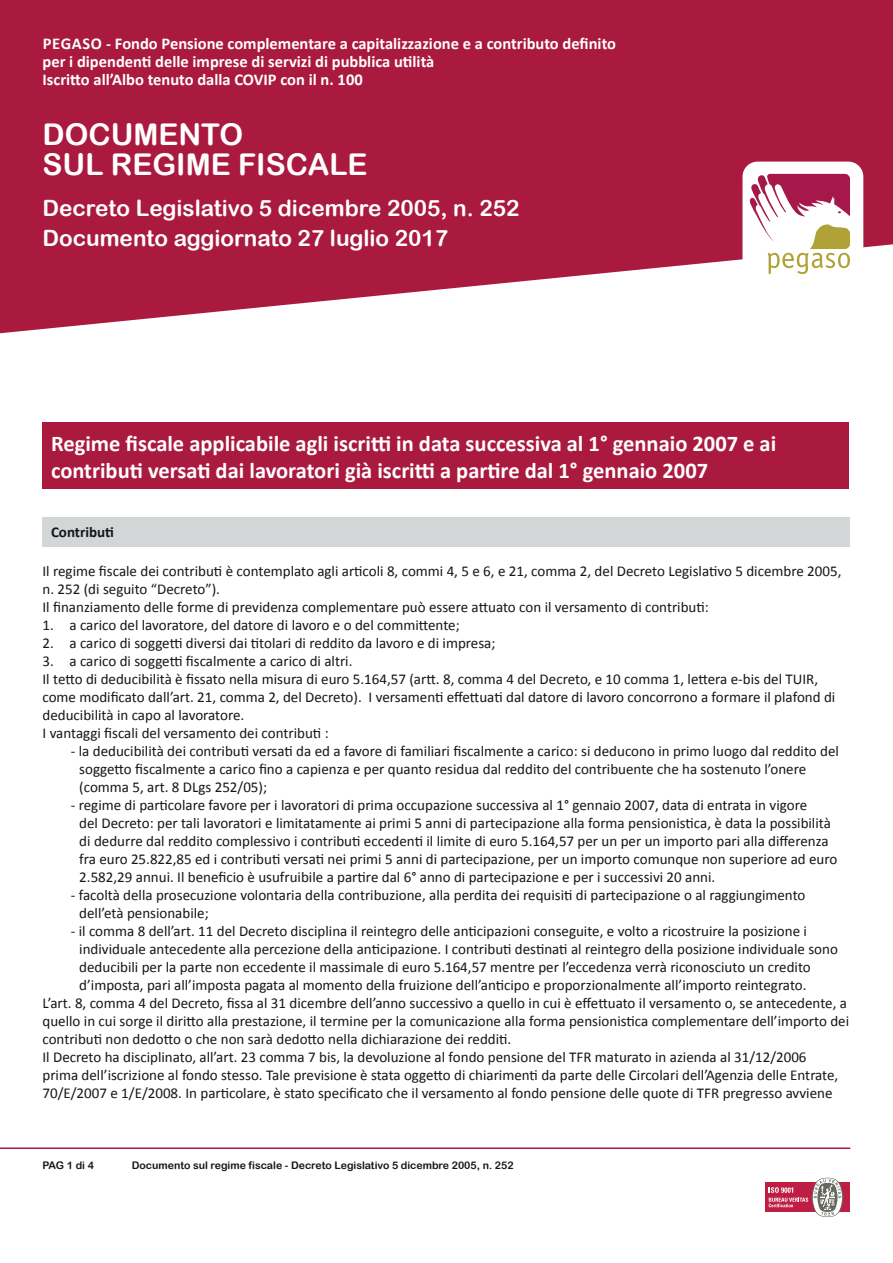
<style>
.page{position:relative;width:893px;height:1263px;background:#fff}
.page>*{position:absolute;margin:0;border:0;box-sizing:border-box;transform-origin:0 0}
.t1{font:30px "Arial Rounded MT Bold";color:#fff}
.t2{font:700 22.5px/27px "Calibri";color:#fff}
.t3{font:22.5px "Arial Rounded MT Bold";color:#fff}
.t4{font:700 16.5px "Calibri";color:#fff}
.t5{font:15px/18px "Calibri";color:#171419}
.t6{font:700 15px "Calibri";color:#171419}
.t7{font:10.5px "Arial Rounded MT Bold";color:#171419}
</style>
<div class="page">
<svg style="left:0;top:0;width:893px;height:333px;background:#b43455"></svg>
<div style="left:742px;top:162px;width:121px;height:144px;background:#fff;border-radius:15px"></div>
<svg style="left:749px;top:173px;width:101px;height:101px"></svg>
<div style="left:765px;top:1183px;width:85px;height:29px;background:#be1e43"></div>
<svg style="left:769px;top:1178px;width:74px;height:39px"></svg>
<hr style="left:0;top:1147px;width:850px;height:2px;background:#aa1a3f">
<div style="left:43px;top:422px;width:806px;height:67px;background:#aa1a3f"></div>
<div style="left:43px;top:517px;width:807px;height:29px;background:#d2d6d6"></div>
<p class="t4" style="left:43px;top:32px;width:575px">PEGASO - Fondo Pensione complementare a capitalizzazione e a contributo definito</p>
<p class="t4" style="left:43px;top:50px;width:393px">per i dipendenti delle imprese di servizi di pubblica utilità</p>
<p class="t4" style="left:43px;top:68px;width:322px">Iscritto all’Albo tenuto dalla COVIP con il n. 100</p>
<p class="t1" style="left:43px;top:116px;width:202px">DOCUMENTO</p>
<p class="t1" style="left:43px;top:146px;width:327px">SUL REGIME FISCALE</p>
<p class="t3" style="left:43px;top:194px;width:478px">Decreto Legislativo 5 dicembre 2005, n. 252</p>
<p class="t3" style="left:43px;top:224px;width:407px">Documento aggiornato 27 luglio 2017</p>
<p class="t2" style="left:51px;top:430px;width:727px">Regime fiscale applicabile agli iscritti in data successiva al 1° gennaio 2007 e ai contributi versati dai lavoratori già iscritti a partire dal 1° gennaio 2007</p>
<p class="t6" style="left:51px;top:523px;width:65px">Contributi</p>
<p class="t5" style="left:43px;top:562px;width:800px">Il regime fiscale dei contributi è contemplato agli articoli 8, commi 4, 5 e 6, e 21, comma 2, del Decreto Legislativo 5 dicembre 2005, n. 252 (di seguito “Decreto”).</p>
<p class="t5" style="left:43px;top:598px;width:668px">Il finanziamento delle forme di previdenza complementare può essere attuato con il versamento di contributi:</p>
<p class="t5" style="left:43px;top:616px;width:419px">1. a carico del lavoratore, del datore di lavoro e o del committente;</p>
<p class="t5" style="left:43px;top:634px;width:454px">2. a carico di soggetti diversi dai titolari di reddito da lavoro e di impresa;</p>
<p class="t5" style="left:43px;top:652px;width:311px">3. a carico di soggetti fiscalmente a carico di altri.</p>
<p class="t5" style="left:43px;top:670px;width:794px">Il tetto di deducibilità è fissato nella misura di euro 5.164,57 (artt. 8, comma 4 del Decreto, e 10 comma 1, lettera e-bis del TUIR, come modificato dall’art. 21, comma 2, del Decreto). I versamenti effettuati dal datore di lavoro concorrono a formare il plafond di deducibilità in capo al lavoratore.</p>
<p class="t5" style="left:43px;top:724px;width:288px">I vantaggi fiscali del versamento dei contributi :</p>
<p class="t5" style="left:71px;top:742px;width:770px">- la deducibilità dei contributi versati da ed a favore di familiari fiscalmente a carico: si deducono in primo luogo dal reddito del</p>
<p class="t5" style="left:79px;top:760px;width:728px">soggetto fiscalmente a carico fino a capienza e per quanto residua dal reddito del contribuente che ha sostenuto l’onere</p>
<p class="t5" style="left:79px;top:778px;width:189px">(comma 5, art. 8 DLgs 252/05);</p>
<p class="t5" style="left:71px;top:796px;width:738px">- regime di particolare favore per i lavoratori di prima occupazione successiva al 1° gennaio 2007, data di entrata in vigore</p>
<p class="t5" style="left:79px;top:814px;width:753px">del Decreto: per tali lavoratori e limitatamente ai primi 5 anni di partecipazione alla forma pensionistica, è data la possibilità</p>
<p class="t5" style="left:79px;top:832px;width:751px">di dedurre dal reddito complessivo i contributi eccedenti il limite di euro 5.164,57 per un per un importo pari alla differenza</p>
<p class="t5" style="left:79px;top:850px;width:760px">fra euro 25.822,85 ed i contributi versati nei primi 5 anni di partecipazione, per un importo comunque non superiore ad euro</p>
<p class="t5" style="left:79px;top:868px;width:638px">2.582,29 annui. Il beneficio è usufruibile a partire dal 6° anno di partecipazione e per i successivi 20 anni.</p>
<p class="t5" style="left:71px;top:886px;width:736px">- facoltà della prosecuzione volontaria della contribuzione, alla perdita dei requisiti di partecipazione o al raggiungimento</p>
<p class="t5" style="left:79px;top:904px;width:131px">dell’età pensionabile;</p>
<p class="t5" style="left:71px;top:922px;width:738px">- il comma 8 dell’art. 11 del Decreto disciplina il reintegro delle anticipazioni conseguite, e volto a ricostruire la posizione i</p>
<p class="t5" style="left:79px;top:940px;width:760px">individuale antecedente alla percezione della anticipazione. I contributi destinati al reintegro della posizione individuale sono</p>
<p class="t5" style="left:79px;top:958px;width:733px">deducibili per la parte non eccedente il massimale di euro 5.164,57 mentre per l’eccedenza verrà riconosciuto un credito</p>
<p class="t5" style="left:79px;top:976px;width:729px">d’imposta, pari all’imposta pagata al momento della fruizione dell’anticipo e proporzionalmente all’importo reintegrato.</p>
<p class="t5" style="left:43px;top:994px;width:808px">L’art. 8, comma 4 del Decreto, fissa al 31 dicembre dell’anno successivo a quello in cui è effettuato il versamento o, se antecedente, a quello in cui sorge il diritto alla prestazione, il termine per la comunicazione alla forma pensionistica complementare dell’importo dei contributi non dedotto o che non sarà dedotto nella dichiarazione dei redditi.</p>
<p class="t5" style="left:43px;top:1048px;width:797px">Il Decreto ha disciplinato, all’art. 23 comma 7 bis, la devoluzione al fondo pensione del TFR maturato in azienda al 31/12/2006 prima dell’iscrizione al fondo stesso. Tale previsione è stata oggetto di chiarimenti da parte delle Circolari dell’Agenzia delle Entrate,<br>70/E/2007 e 1/E/2008. In particolare, è stato specificato che il versamento al fondo pensione delle quote di TFR pregresso avviene</p>
<p class="t7" style="left:43px;top:1159px;width:53px">PAG 1 di 4</p>
<p class="t7" style="left:132px;top:1159px;width:383px">Documento sul regime fiscale - Decreto Legislativo 5 dicembre 2005, n. 252</p>
</div>
